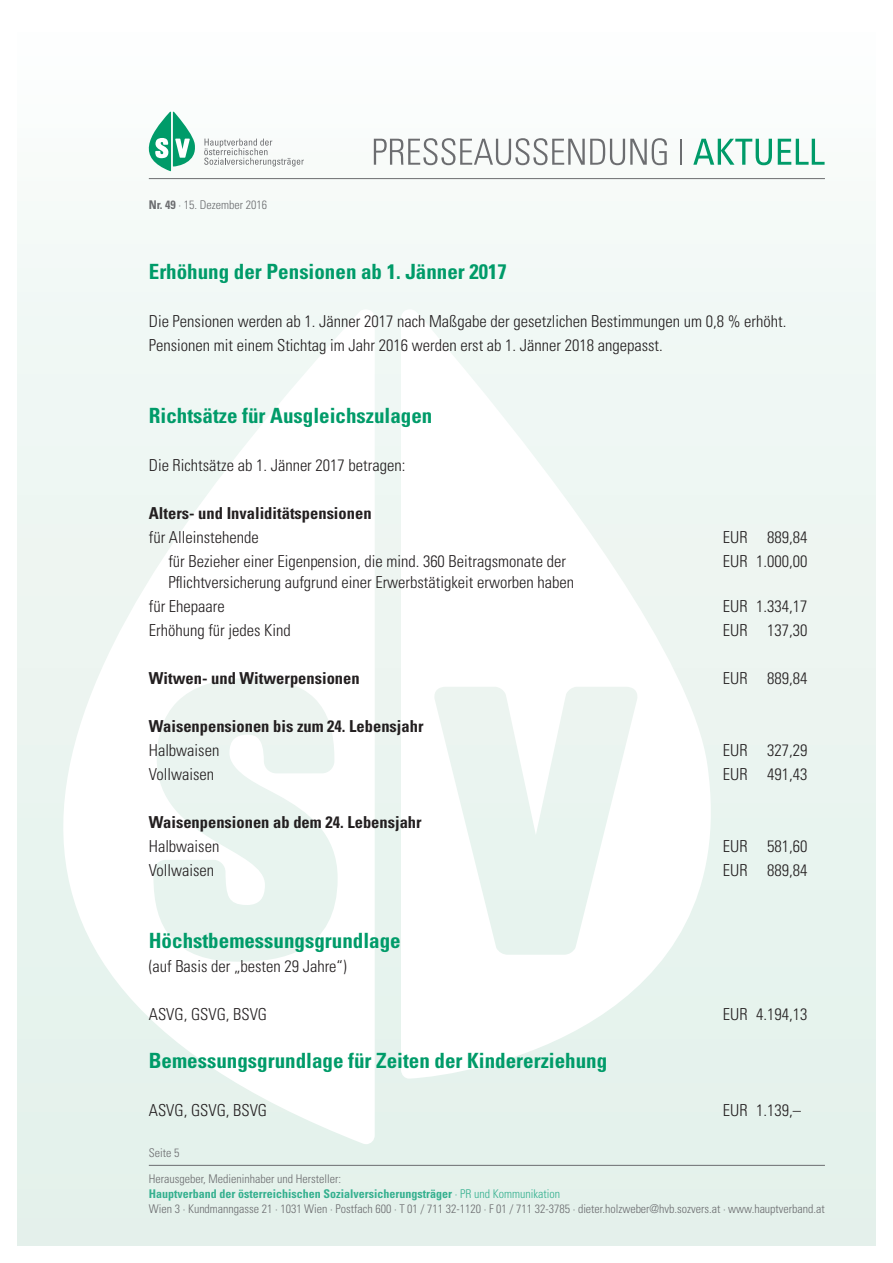
<style>
.page{position:relative;width:893px;height:1263px;background:#fff}
.page>*{position:absolute;margin:0;border:0;box-sizing:border-box;transform-origin:0 0}
.t1{font:700 condensed 21px "Univers LT Std";color:#009b69}
.t2{font:300 condensed 16.5px/24px "Univers LT Std";color:#231f20}
.t3{font:700 condensed 16.5px "Univers LT Std";color:#231f20}
.t4{font:300 condensed 12px/15px "Univers LT Std";color:#6c6d70}
.s1{font-weight:700}
.s2{font-weight:700;color:#35b08f}
.s3{color:#35b08f}
</style>
<div class="page">
<div style="left:17px;top:17px;width:859px;height:1229px;background:linear-gradient(to bottom,#f9fcfb,#e1f0e9)"></div>
<svg style="left:37px;top:309px;width:338px;height:835px"></svg>
<svg style="left:401px;top:309px;width:344px;height:769px"></svg>
<hr style="left:149px;top:178px;width:676px;height:1px;background:#6c6d70">
<svg style="left:136px;top:112px;width:61px;height:59px"></svg>
<svg style="left:204px;top:139px;width:100px;height:27px"></svg>
<hr style="left:149px;top:1165px;width:676px;height:1px;background:#6c6d70">
<hr style="left:680px;top:139px;width:2px;height:26px;background:#6c6d70">
<svg style="left:693px;top:139px;width:79px;height:26px"></svg>
<svg style="left:778px;top:139px;width:47px;height:26px"></svg>
<svg style="left:374px;top:138px;width:293px;height:27px"></svg>
<p class="t4" style="left:149px;top:197px;width:120px"><span class="s1">Nr. 49</span> · 15. Dezember 2016</p>
<p class="t1" style="left:149px;top:258px;width:360px">Erhöhung der Pensionen ab 1. Jänner 2017</p>
<p class="t2" style="left:149px;top:309px;width:639px">Die Pensionen werden ab 1. Jänner 2017 nach Maßgabe der gesetzlichen Bestimmungen um 0,8 % erhöht.<br>Pensionen mit einem Stichtag im Jahr 2016 werden erst ab 1. Jänner 2018 angepasst.</p>
<p class="t1" style="left:149px;top:402px;width:285px">Richtsätze für Ausgleichszulagen</p>
<p class="t2" style="left:149px;top:453px;width:258px">Die Richtsätze ab 1. Jänner 2017 betragen:</p>
<p class="t3" style="left:149px;top:503px;width:224px">Alters- und Invaliditätspensionen</p>
<p class="t2" style="left:149px;top:525px;width:111px">für Alleinstehende</p>
<p class="t2" style="left:723px;top:525px;width:86px">EUR 889,84</p>
<p class="t2" style="left:168px;top:549px;width:399px">für Bezieher einer Eigenpension, die mind. 360 Beitragsmonate der</p>
<p class="t2" style="left:723px;top:549px;width:86px">EUR 1.000,00</p>
<p class="t2" style="left:149px;top:570px;width:427px;text-indent:20px">Pflichtversicherung aufgrund einer Erwerbstätigkeit erworben haben für Ehepaare</p>
<p class="t2" style="left:723px;top:594px;width:86px">EUR 1.334,17</p>
<p class="t2" style="left:149px;top:618px;width:143px">Erhöhung für jedes Kind</p>
<p class="t2" style="left:723px;top:618px;width:86px">EUR 137,30</p>
<p class="t3" style="left:149px;top:668px;width:212px">Witwen- und Witwerpensionen</p>
<p class="t2" style="left:723px;top:666px;width:86px">EUR 889,84</p>
<p class="t3" style="left:149px;top:716px;width:276px">Waisenpensionen bis zum 24. Lebensjahr</p>
<p class="t2" style="left:149px;top:738px;width:72px">Halbwaisen</p>
<p class="t2" style="left:723px;top:738px;width:86px">EUR 327,29</p>
<p class="t2" style="left:149px;top:762px;width:67px">Vollwaisen</p>
<p class="t2" style="left:723px;top:762px;width:86px">EUR 491,43</p>
<p class="t3" style="left:149px;top:812px;width:274px">Waisenpensionen ab dem 24. Lebensjahr</p>
<p class="t2" style="left:149px;top:834px;width:72px">Halbwaisen</p>
<p class="t2" style="left:723px;top:834px;width:86px">EUR 581,60</p>
<p class="t2" style="left:149px;top:858px;width:67px">Vollwaisen</p>
<p class="t2" style="left:723px;top:858px;width:86px">EUR 889,84</p>
<p class="t1" style="left:149px;top:927px;width:253px">Höchstbemessungsgrundlage</p>
<p class="t2" style="left:149px;top:954px;width:199px">(auf Basis der „besten 29 Jahre“)</p>
<p class="t2" style="left:149px;top:1002px;width:120px">ASVG, GSVG, BSVG</p>
<p class="t2" style="left:723px;top:1002px;width:86px">EUR 4.194,13</p>
<p class="t1" style="left:149px;top:1047px;width:460px">Bemessungsgrundlage für Zeiten der Kindererziehung</p>
<p class="t2" style="left:149px;top:1098px;width:120px">ASVG, GSVG, BSVG</p>
<p class="t2" style="left:723px;top:1098px;width:80px">EUR 1.139,–</p>
<p class="t4" style="left:149px;top:1145px;width:32px">Seite 5</p>
<p class="t4" style="left:149px;top:1172px;width:677px">Herausgeber, Medieninhaber und Hersteller:<br><span class="s2">Hauptverband der österreichischen Sozialversicherungsträger</span> <span class="s3">· PR und Kommunikation<br></span>Wien 3 · Kundmanngasse 21 · 1031 Wien · Postfach 600 · T 01 / 711 32-1120 · F 01 / 711 32-3785 · dieter.holzweber@hvb.sozvers.at · www.hauptverband.at</p>
</div>
